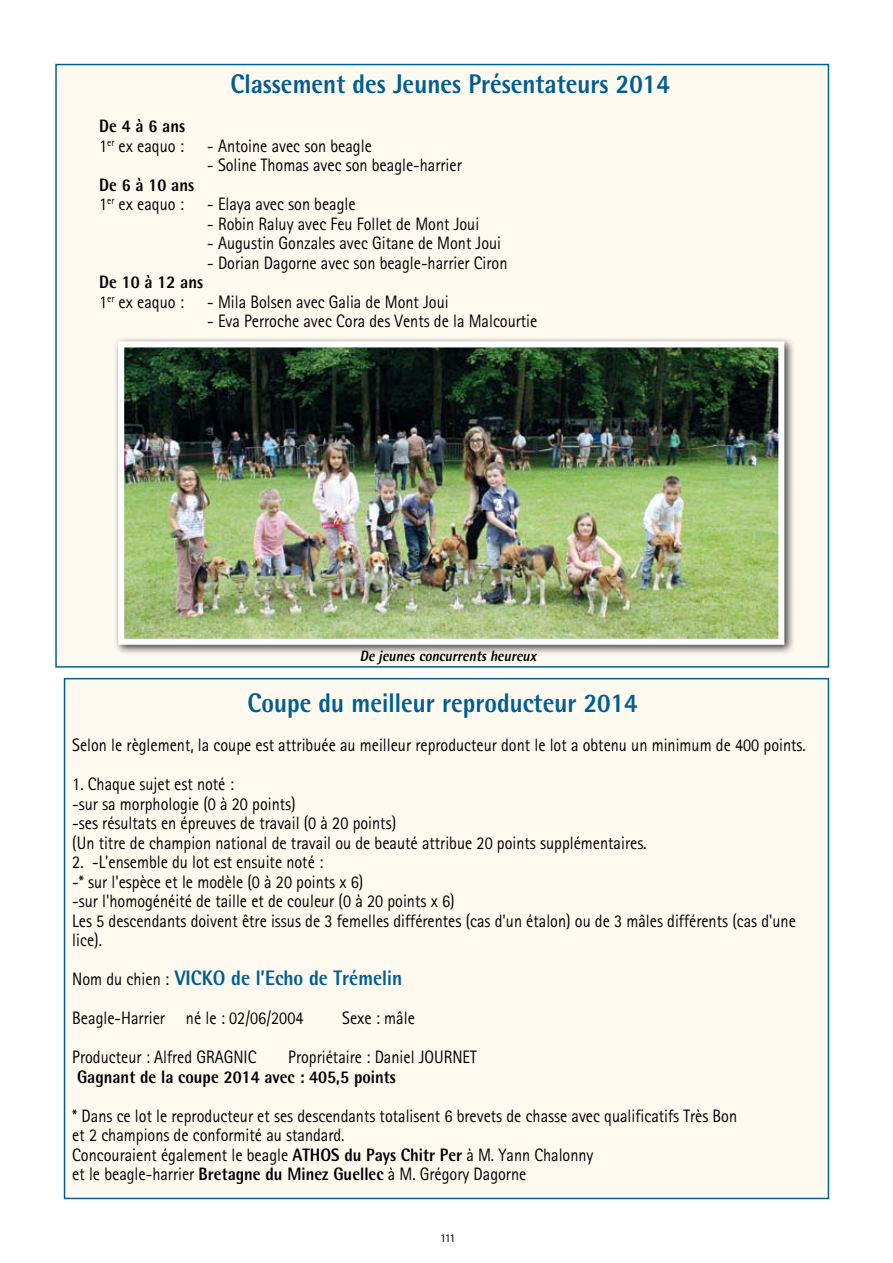
<style>
.page{position:relative;width:893px;height:1263px;background:#fff}
.page>*{position:absolute;margin:0;border:0;box-sizing:border-box;transform-origin:0 0}
.t1{font:800 27px "Rotis Semi Sans";color:#005d92;scale:.9 1}
.t2{font:800 21px "Rotis Semi Sans";color:#005d92;scale:.9 1}
.t3{font:18px/19.5px "Rotis Sans Serif";color:#000;scale:.9 1}
.t4{font:800 18px "Rotis Semi Sans";color:#000;scale:.9 1}
.t5{font:italic 800 15px "Rotis Semi Sans";color:#000;scale:.9 1}
.t6{font:12px "Rotis Sans Serif";color:#000}
.s1{font-family:"Rotis Sans Serif";font-weight:400;font-size:18px;color:#000}
.s2{font-family:"Rotis Semi Sans";font-weight:800}
</style>
<div class="page">
<div style="left:55px;top:64px;width:774px;height:604px;background:#fffaf0;border:2px solid #005f93"></div>
<div style="left:64px;top:678px;width:765px;height:521px;background:#fffaf0;border:2px solid #005f93"></div>
<div style="left:113px;top:336px;width:682px;height:320px;background:#000;opacity:.75"></div>
<img style="left:125px;top:348px;width:652px;height:290px">
<div style="left:118px;top:341px;width:666px;height:304px;border:6px solid #fff"></div>
<h1 class="t1" style="left:230px;top:67px;width:490px">Classement des Jeunes Présentateurs 2014</h1>
<p class="t4" style="left:99px;top:115px;width:97px">De 4 à 6 ans</p>
<p class="t3" style="left:99px;top:136px;width:96px">1<sup>er</sup> ex eaquo :</p>
<p class="t3" style="left:207px;top:136px;width:184px">- Antoine avec son beagle</p>
<p class="t3" style="left:207px;top:155px;width:284px">- Soline Thomas avec son beagle-harrier</p>
<p class="t4" style="left:99px;top:173px;width:107px">De 6 à 10 ans</p>
<p class="t3" style="left:99px;top:194px;width:96px">1<sup>er</sup> ex eaquo :</p>
<p class="t3" style="left:207px;top:194px;width:166px">- Elaya avec son beagle</p>
<p class="t3" style="left:207px;top:214px;width:304px">- Robin Raluy avec Feu Follet de Mont Joui</p>
<p class="t3" style="left:207px;top:233px;width:328px">- Augustin Gonzales avec Gitane de Mont Joui</p>
<p class="t3" style="left:207px;top:253px;width:335px">- Dorian Dagorne avec son beagle-harrier Ciron</p>
<p class="t4" style="left:99px;top:271px;width:117px">De 10 à 12 ans</p>
<p class="t3" style="left:99px;top:292px;width:96px">1<sup>er</sup> ex eaquo :</p>
<p class="t3" style="left:207px;top:292px;width:270px">- Mila Bolsen avec Galia de Mont Joui</p>
<p class="t3" style="left:207px;top:311px;width:368px">- Eva Perroche avec Cora des Vents de la Malcourtie</p>
<p class="t5" style="left:360px;top:646px;width:201px">De jeunesconcurrentsheureux</p>
<h1 class="t1" style="left:247px;top:686px;width:435px">Coupe du meilleur reproducteur 2014</h1>
<p class="t3" style="left:72px;top:735px;width:817px">Selon le règlement, la coupe est attribuée au meilleur reproducteur dont le lot a obtenu un minimum de 400 points.</p>
<p class="t3" style="left:72px;top:774px;width:640px">1. Chaque sujet est noté :<br>-sur sa morphologie (0 à 20 points)<br>-ses résultats en épreuves de travail (0 à 20 points)<br>(Un titre de champion national de travail ou de beauté attribue 20 points supplémentaires.</p>
<p class="t3" style="left:72px;top:852px;width:805px">2. -L'ensemble du lot est ensuite noté :<br>-* sur l'espèce et le modèle (0 à 20 points x 6)<br>-sur l'homogénéité de taille et de couleur (0 à 20 points x 6)<br>Les 5 descendants doivent être issus de 3 femelles différentes (cas d'un étalon) ou de 3 mâles différents (cas d'une lice).</p>
<p class="t2" style="left:72px;top:964px;width:368px"><span class="s1">Nom du chien :</span> VICKO de l’Echo de Trémelin</p>
<p class="t3" style="left:72px;top:1008px;width:258px">Beagle-Harrier né le : 02/06/2004</p>
<p class="t3" style="left:342px;top:1008px;width:82px">Sexe : mâle</p>
<p class="t3" style="left:72px;top:1047px;width:206px">Producteur : Alfred GRAGNIC</p>
<p class="t3" style="left:288px;top:1047px;width:211px">Propriétaire : Daniel JOURNET</p>
<p class="t4" style="left:77px;top:1065px;width:356px">Gagnant de la coupe 2014 avec : 405,5 points</p>
<p class="t3" style="left:72px;top:1106px;width:740px">* Dans ce lot le reproducteur et ses descendants totalisent 6 brevets de chasse avec qualificatifs Très Bon et 2 champions de conformité au standard.<br>Concouraient également le beagle <span class="s2">ATHOS du Pays Chitr Per</span> à M. Yann Chalonny<br>et le beagle-harrier <span class="s2">Bretagne du Minez Guellec</span> à M. Grégory Dagorne</p>
<p class="t6" style="left:440px;top:1231px;width:17px">111</p>
</div>
